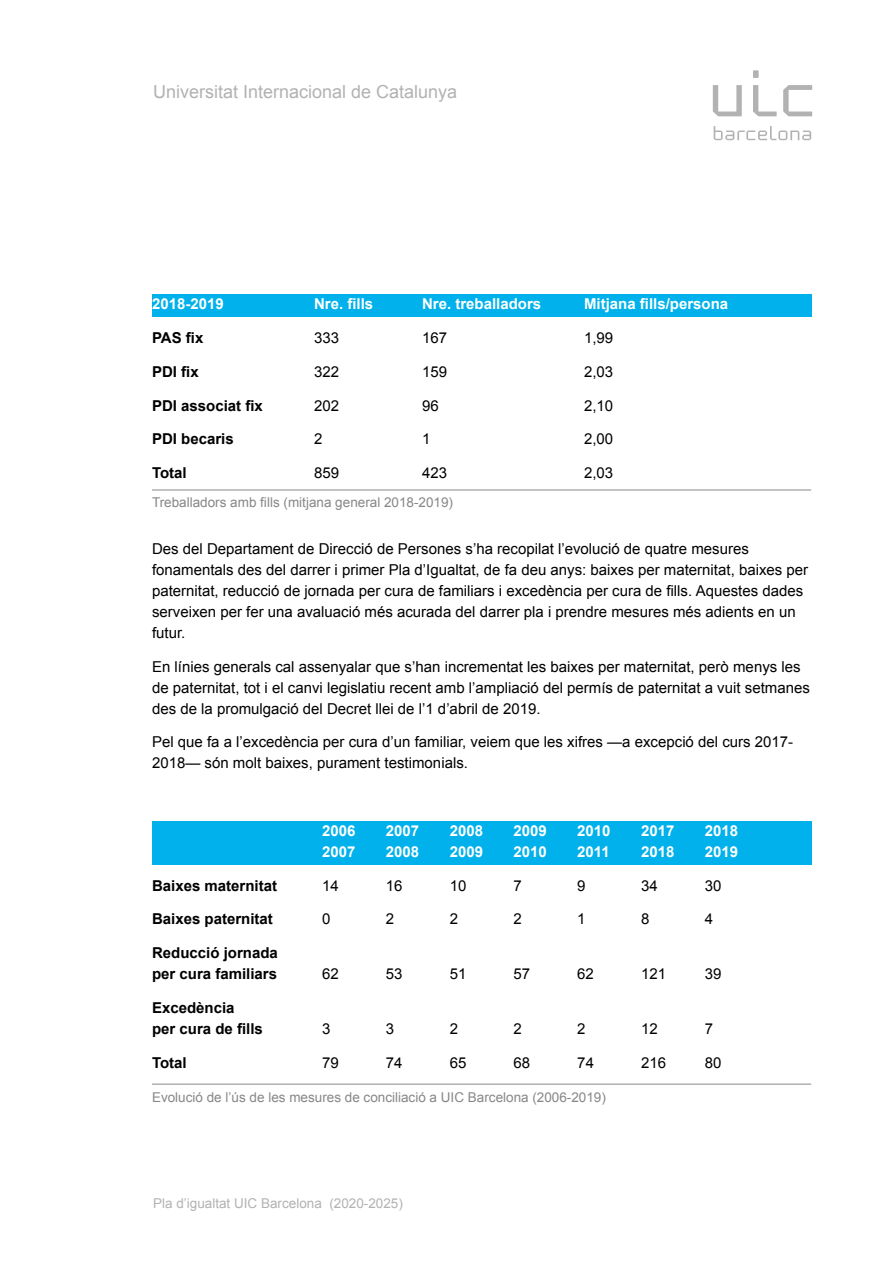
<style>
.page{position:relative;width:893px;height:1263px;background:#fff}
.page>*{position:absolute;margin:0;border:0;box-sizing:border-box;transform-origin:0 0}
.t1{font:18px "Arial";color:#b3b2b2}
.t2{font:15px/21px "Arial";color:#000}
.t3{font:700 15px/21px "Arial";color:#000}
.t4{font:700 15px "Arial";color:#fff}
.t5{font:13.5px "Arial";color:#878787}
.t6{font:13.5px "Arial";color:#b3b2b2}
</style>
<div class="page">
<svg style="left:713px;top:71px;width:99px;height:69px"></svg>
<div style="left:152px;top:294px;width:659px;height:23px;background:#00b1eb"></div>
<hr style="left:152px;top:490px;width:659px;height:1px;background:#878787">
<div style="left:152px;top:821px;width:659px;height:22px;background:#00b1eb"></div>
<div style="left:152px;top:842px;width:659px;height:22px;background:#00b1eb"></div>
<hr style="left:152px;top:1084px;width:659px;height:1px;background:#878787">
<p class="t1" style="left:153px;top:80px;width:306px">Universitat Internacional de Catalunya</p>
<p class="t4" style="left:152px;top:294px;width:73px">2018-2019</p>
<p class="t4" style="left:314px;top:294px;width:61px">Nre. fills</p>
<p class="t4" style="left:422px;top:294px;width:121px">Nre. treballadors</p>
<p class="t4" style="left:584px;top:294px;width:146px">Mitjana fills/persona</p>
<p class="t3" style="left:152px;top:328px;width:53px">PAS fix</p>
<p class="t2" style="left:314px;top:327px;width:27px">333</p>
<p class="t2" style="left:422px;top:327px;width:27px">167</p>
<p class="t2" style="left:584px;top:327px;width:31px">1,99</p>
<p class="t3" style="left:152px;top:362px;width:48px">PDI fix</p>
<p class="t2" style="left:314px;top:361px;width:27px">322</p>
<p class="t2" style="left:422px;top:361px;width:27px">159</p>
<p class="t2" style="left:584px;top:361px;width:31px">2,03</p>
<p class="t3" style="left:152px;top:395px;width:112px">PDI associat fix</p>
<p class="t2" style="left:314px;top:395px;width:27px">202</p>
<p class="t2" style="left:422px;top:395px;width:18px">96</p>
<p class="t2" style="left:584px;top:395px;width:31px">2,10</p>
<p class="t3" style="left:152px;top:429px;width:83px">PDI becaris</p>
<p class="t2" style="left:314px;top:429px;width:10px">2</p>
<p class="t2" style="left:422px;top:429px;width:10px">1</p>
<p class="t2" style="left:584px;top:429px;width:31px">2,00</p>
<p class="t3" style="left:152px;top:463px;width:36px">Total</p>
<p class="t2" style="left:314px;top:462px;width:27px">859</p>
<p class="t2" style="left:422px;top:462px;width:27px">423</p>
<p class="t2" style="left:584px;top:462px;width:31px">2,03</p>
<p class="t5" style="left:152px;top:494px;width:303px">Treballadors amb fills (mitjana general 2018-2019)</p>
<p class="t2" style="left:152px;top:538px;width:658px">Des del Departament de Direcció de Persones s’ha recopilat l’evolució de quatre mesures fonamentals des del darrer i primer Pla d’Igualtat, de fa deu anys: baixes per maternitat, baixes per paternitat, reducció de jornada per cura de familiars i excedència per cura de fills. Aquestes dades serveixen per fer una avaluació més acurada del darrer pla i prendre mesures més adients en un futur.</p>
<p class="t2" style="left:152px;top:656px;width:659px">En línies generals cal assenyalar que s’han incrementat les baixes per maternitat, però menys les de paternitat, tot i el canvi legislatiu recent amb l’ampliació del permís de paternitat a vuit setmanes des de la promulgació del Decret llei de l’1 d’abril de 2019.</p>
<p class="t2" style="left:152px;top:732px;width:643px">Pel que fa a l’excedència per cura d’un familiar, veiem que les xifres —a excepció del curs 2017-<br>2018— són molt baixes, purament testimonials.</p>
<p class="t4" style="left:322px;top:821px;width:35px">2006</p>
<p class="t4" style="left:386px;top:821px;width:35px">2007</p>
<p class="t4" style="left:450px;top:821px;width:35px">2008</p>
<p class="t4" style="left:513px;top:821px;width:35px">2009</p>
<p class="t4" style="left:577px;top:821px;width:35px">2010</p>
<p class="t4" style="left:641px;top:821px;width:35px">2017</p>
<p class="t4" style="left:705px;top:821px;width:35px">2018</p>
<p class="t4" style="left:322px;top:842px;width:35px">2007</p>
<p class="t4" style="left:386px;top:842px;width:35px">2008</p>
<p class="t4" style="left:450px;top:842px;width:35px">2009</p>
<p class="t4" style="left:513px;top:842px;width:35px">2010</p>
<p class="t4" style="left:577px;top:842px;width:34px">2011</p>
<p class="t4" style="left:641px;top:842px;width:35px">2018</p>
<p class="t4" style="left:705px;top:842px;width:35px">2019</p>
<p class="t3" style="left:152px;top:875px;width:127px">Baixes maternitat</p>
<p class="t2" style="left:322px;top:875px;width:18px">14</p>
<p class="t2" style="left:386px;top:875px;width:18px">16</p>
<p class="t2" style="left:450px;top:875px;width:18px">10</p>
<p class="t2" style="left:513px;top:875px;width:10px">7</p>
<p class="t2" style="left:577px;top:875px;width:10px">9</p>
<p class="t2" style="left:641px;top:875px;width:18px">34</p>
<p class="t2" style="left:705px;top:875px;width:18px">30</p>
<p class="t3" style="left:152px;top:909px;width:122px">Baixes paternitat</p>
<p class="t2" style="left:322px;top:909px;width:10px">0</p>
<p class="t2" style="left:386px;top:909px;width:10px">2</p>
<p class="t2" style="left:450px;top:909px;width:10px">2</p>
<p class="t2" style="left:513px;top:909px;width:10px">2</p>
<p class="t2" style="left:577px;top:909px;width:10px">1</p>
<p class="t2" style="left:641px;top:909px;width:10px">8</p>
<p class="t2" style="left:705px;top:909px;width:10px">4</p>
<p class="t3" style="left:152px;top:943px;width:127px">Reducció jornada per cura familiars</p>
<p class="t2" style="left:322px;top:963px;width:18px">62</p>
<p class="t2" style="left:386px;top:963px;width:18px">53</p>
<p class="t2" style="left:450px;top:963px;width:18px">51</p>
<p class="t2" style="left:513px;top:963px;width:18px">57</p>
<p class="t2" style="left:577px;top:963px;width:18px">62</p>
<p class="t2" style="left:641px;top:963px;width:27px">121</p>
<p class="t2" style="left:705px;top:963px;width:18px">39</p>
<p class="t3" style="left:152px;top:998px;width:112px">Excedència<br>per cura de fills</p>
<p class="t2" style="left:322px;top:1018px;width:10px">3</p>
<p class="t2" style="left:386px;top:1018px;width:10px">3</p>
<p class="t2" style="left:450px;top:1018px;width:10px">2</p>
<p class="t2" style="left:513px;top:1018px;width:10px">2</p>
<p class="t2" style="left:577px;top:1018px;width:10px">2</p>
<p class="t2" style="left:641px;top:1018px;width:18px">12</p>
<p class="t2" style="left:705px;top:1018px;width:10px">7</p>
<p class="t3" style="left:152px;top:1052px;width:36px">Total</p>
<p class="t2" style="left:322px;top:1052px;width:18px">79</p>
<p class="t2" style="left:386px;top:1052px;width:18px">74</p>
<p class="t2" style="left:450px;top:1052px;width:18px">65</p>
<p class="t2" style="left:513px;top:1052px;width:18px">68</p>
<p class="t2" style="left:577px;top:1052px;width:18px">74</p>
<p class="t2" style="left:641px;top:1052px;width:27px">216</p>
<p class="t2" style="left:705px;top:1052px;width:18px">80</p>
<p class="t5" style="left:152px;top:1088px;width:455px">Evolució de l’ús de les mesures de conciliació a UIC Barcelona (2006-2019)</p>
<p class="t6" style="left:153px;top:1194px;width:251px">Pla d’igualtat UIC Barcelona (2020-2025)</p>
</div>
